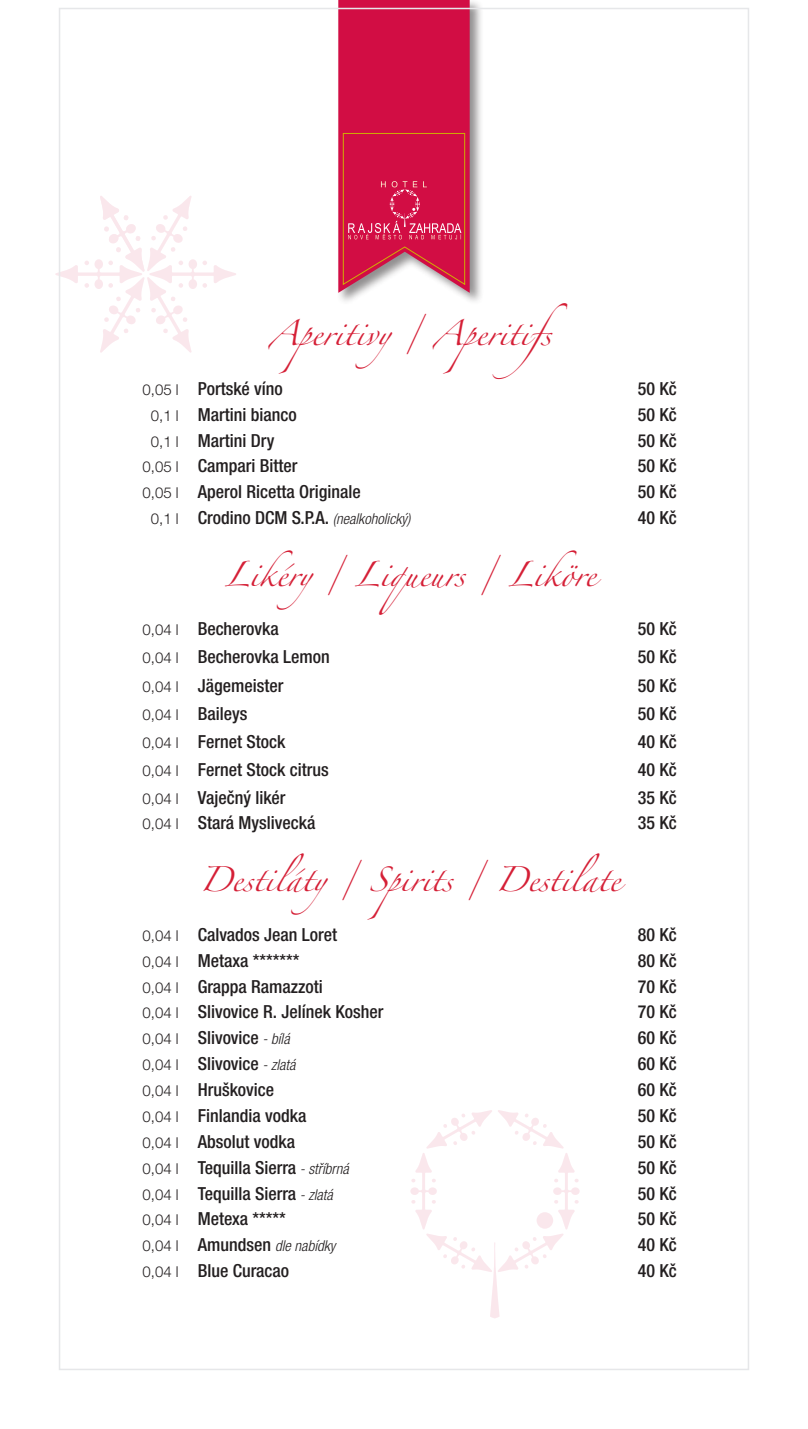
<style>
.page{position:relative;width:808px;height:1429px;background:#fff}
.page>*{position:absolute;margin:0;border:0;box-sizing:border-box;transform-origin:0 0}
.t1{font:22.5px "Zapfino";color:#d51f36}
.t2{font:500 condensed 18px "Helvetica Neue LT Pro";color:#231f20}
.t3{font:italic 300 condensed 15px "Helvetica Neue LT Pro";color:#231f20}
.s1{font-family:"Helvetica Neue CE";font-weight:300;font-stretch:normal;font-size:15px}
.s2{font-weight:300;font-style:italic;font-size:15px}
.s3{font-family:"Helvetica Neue CE";font-style:normal;font-stretch:normal}
.s4{font-weight:500;font-style:normal;font-size:18px}
</style>
<div class="page">
<svg style="left:55px;top:196px;width:181px;height:157px"></svg>
<svg style="left:410px;top:1110px;width:170px;height:208px"></svg>
<div style="left:336px;top:0;width:148px;height:306px;background:#231f20;opacity:.5"></div>
<svg style="left:338px;top:0;width:132px;height:293px;background:#d32452"></svg>
<p class="t1" style="left:269px;top:324px;width:337px">Aperitivy/ Aperitifs</p>
<p class="t2" style="left:143px;top:378px;width:142px"><span class="s1">0,05 l</span> Portské víno</p>
<p class="t2" style="left:638px;top:378px;width:40px">50 Kč</p>
<p class="t2" style="left:151px;top:403px;width:147px"><span class="s1">0,1 l</span> Martini bianco</p>
<p class="t2" style="left:638px;top:403px;width:40px">50 Kč</p>
<p class="t2" style="left:151px;top:429px;width:125px"><span class="s1">0,1 l</span> Martini Dry</p>
<p class="t2" style="left:638px;top:429px;width:40px">50 Kč</p>
<p class="t2" style="left:143px;top:455px;width:156px"><span class="s1">0,05 l</span> Campari Bitter</p>
<p class="t2" style="left:638px;top:455px;width:40px">50 Kč</p>
<p class="t2" style="left:143px;top:481px;width:220px"><span class="s1">0,05 l</span> Aperol Ricetta Originale</p>
<p class="t2" style="left:638px;top:481px;width:40px">50 Kč</p>
<p class="t2" style="left:151px;top:507px;width:261px"><span class="s1">0,1 l</span> Crodino DCM S.P.A. <span class="s2">(nealkoholický)</span></p>
<p class="t2" style="left:638px;top:507px;width:40px">40 Kč</p>
<p class="t1" style="left:224px;top:565px;width:373px">Likéry/ Liqueurs / Liköre</p>
<p class="t2" style="left:143px;top:618px;width:138px"><span class="s1">0,04 l</span> Becherovka</p>
<p class="t2" style="left:638px;top:618px;width:40px">50 Kč</p>
<p class="t2" style="left:143px;top:646px;width:189px"><span class="s1">0,04 l</span> Becherovka Lemon</p>
<p class="t2" style="left:638px;top:646px;width:40px">50 Kč</p>
<p class="t2" style="left:143px;top:674px;width:142px"><span class="s1">0,04 l</span> Jägemeister</p>
<p class="t2" style="left:638px;top:674px;width:40px">50 Kč</p>
<p class="t2" style="left:143px;top:702px;width:106px"><span class="s1">0,04 l</span> Baileys</p>
<p class="t2" style="left:638px;top:702px;width:40px">50 Kč</p>
<p class="t2" style="left:143px;top:730px;width:144px"><span class="s1">0,04 l</span> Fernet Stock</p>
<p class="t2" style="left:638px;top:730px;width:40px">40 Kč</p>
<p class="t2" style="left:143px;top:758px;width:188px"><span class="s1">0,04 l</span> Fernet Stock citrus</p>
<p class="t2" style="left:638px;top:758px;width:40px">40 Kč</p>
<p class="t2" style="left:143px;top:786px;width:145px"><span class="s1">0,04 l</span> Vaječný likér</p>
<p class="t2" style="left:638px;top:786px;width:40px">35 Kč</p>
<p class="t2" style="left:143px;top:812px;width:174px"><span class="s1">0,04 l</span> Stará Myslivecká</p>
<p class="t2" style="left:638px;top:812px;width:40px">35 Kč</p>
<p class="t1" style="left:200px;top:870px;width:422px">Destiláty/ Spirits / Destilate</p>
<p class="t2" style="left:143px;top:923px;width:196px"><span class="s1">0,04 l</span> Calvados Jean Loret</p>
<p class="t2" style="left:638px;top:923px;width:40px">80 Kč</p>
<p class="t2" style="left:143px;top:949px;width:158px"><span class="s1">0,04 l</span> Metaxa *******</p>
<p class="t2" style="left:638px;top:949px;width:40px">80 Kč</p>
<p class="t2" style="left:143px;top:975px;width:182px"><span class="s1">0,04 l</span> Grappa Ramazzoti</p>
<p class="t2" style="left:638px;top:975px;width:40px">70 Kč</p>
<p class="t2" style="left:143px;top:1001px;width:242px"><span class="s1">0,04 l</span> Slivovice R. Jelínek Kosher</p>
<p class="t2" style="left:638px;top:1001px;width:40px">70 Kč</p>
<p class="t2" style="left:143px;top:1027px;width:149px"><span class="s1">0,04 l</span> Slivovice <span class="s2">- bílá</span></p>
<p class="t2" style="left:638px;top:1027px;width:40px">60 Kč</p>
<p class="t2" style="left:143px;top:1053px;width:155px"><span class="s1">0,04 l</span> Slivovice <span class="s2">- zlatá</span></p>
<p class="t2" style="left:638px;top:1053px;width:40px">60 Kč</p>
<p class="t2" style="left:143px;top:1079px;width:133px"><span class="s1">0,04 l</span> Hruškovice</p>
<p class="t2" style="left:638px;top:1079px;width:40px">60 Kč</p>
<p class="t2" style="left:143px;top:1105px;width:165px"><span class="s1">0,04 l</span> Finlandia vodka</p>
<p class="t2" style="left:638px;top:1105px;width:40px">50 Kč</p>
<p class="t2" style="left:143px;top:1130px;width:154px"><span class="s1">0,04 l</span> Absolut vodka</p>
<p class="t2" style="left:638px;top:1130px;width:40px">50 Kč</p>
<p class="t2" style="left:143px;top:1156px;width:208px"><span class="s1">0,04 l</span> Tequilla Sierra <span class="s2">- stříbrná</span></p>
<p class="t2" style="left:638px;top:1156px;width:40px">50 Kč</p>
<p class="t2" style="left:143px;top:1182px;width:192px"><span class="s1">0,04 l</span> Tequilla Sierra <span class="s2">- zlatá</span></p>
<p class="t2" style="left:638px;top:1182px;width:40px">50 Kč</p>
<p class="t2" style="left:143px;top:1208px;width:145px"><span class="s1">0,04 l</span> Metexa *****</p>
<p class="t2" style="left:638px;top:1208px;width:40px">50 Kč</p>
<p class="t3" style="left:143px;top:1237px;width:194px"><span class="s3">0,04 l</span> <span class="s4">Amundsen</span> dle nabídky</p>
<p class="t2" style="left:638px;top:1234px;width:40px">40 Kč</p>
<p class="t2" style="left:143px;top:1260px;width:148px"><span class="s1">0,04 l</span> Blue Curacao</p>
<p class="t2" style="left:638px;top:1260px;width:40px">40 Kč</p>
</div>
